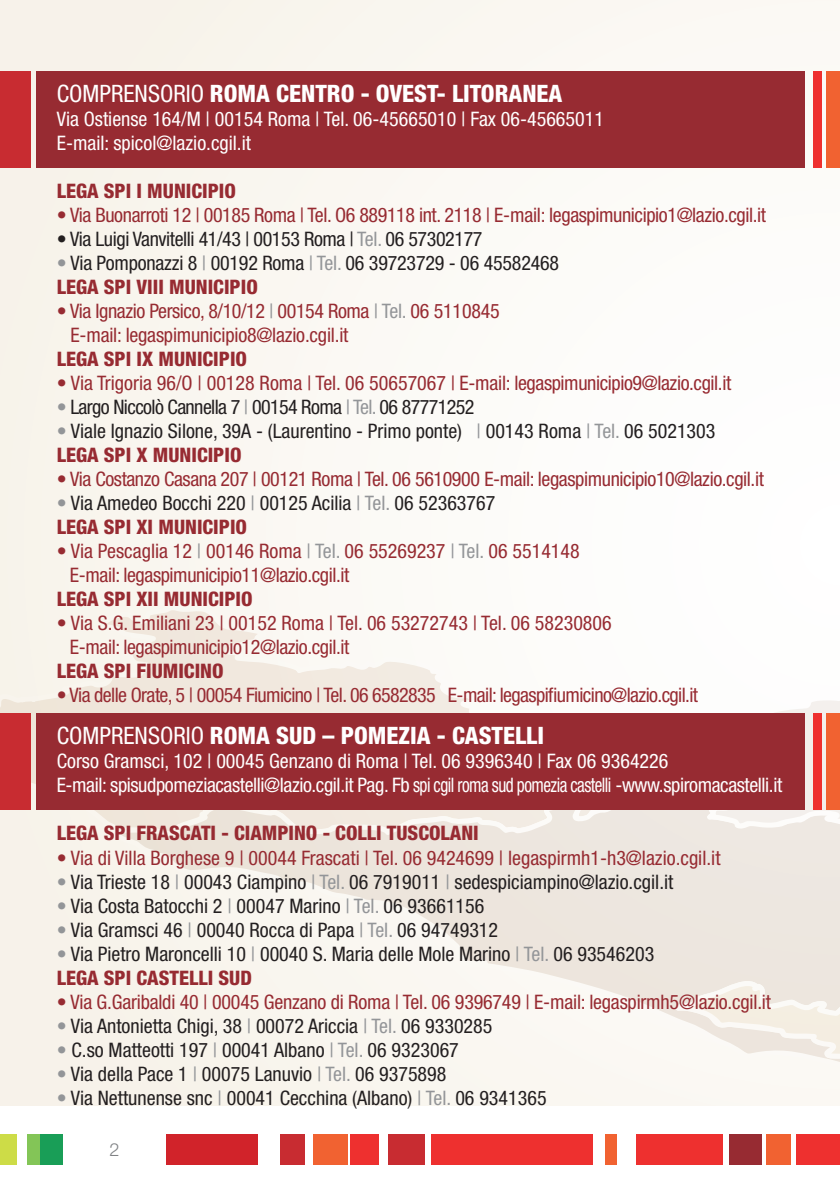
<style>
.page{position:relative;width:840px;height:1191px;background:#fff}
.page>*{position:absolute;margin:0;border:0;box-sizing:border-box;transform-origin:0 0}
.t1{font:800 condensed 24px "Helvetica Neue LT Std";color:#fff}
.t2{font:condensed 20px/24px "Helvetica Neue LT Std";color:#231f20}
.t3{font:condensed 20px/24px "Helvetica Neue LT Std";letter-spacing:-.02em;color:#972b32}
.t4{font:condensed 20px/24px "Helvetica Neue LT Std";color:#972b32}
.t5{font:condensed 20px/24px "Helvetica Neue LT Std";letter-spacing:-.02em;color:#fff}
.t6{font:800 condensed 20px "Helvetica Neue LT Std";color:#972b32}
.t7{font:condensed 20px/24px "Helvetica Neue LT Std";color:#fff}
.t8{font:condensed 20px "Helvetica Neue LT Std";letter-spacing:-.02em;color:#231f20}
.t9{font:condensed 20px "Helvetica Neue LT Std";letter-spacing:-.03em;color:#231f20}
.t10{font:300 18px "Helvetica Neue LT Std";color:#808285}
.s1{font-weight:400}
.s2{color:#939598}
.s3{font-weight:800;color:#972b32}
</style>
<div class="page">
<div style="left:0;top:0;width:839px;height:1106px;background:#fbf8f3"></div>
<div style="left:280px;top:1134px;width:25px;height:30px;background:#c82c31"></div>
<div style="left:40px;top:1134px;width:22px;height:30px;background:#199e57"></div>
<div style="left:27px;top:1134px;width:13px;height:30px;background:#83c557"></div>
<div style="left:0;top:1134px;width:17px;height:30px;background:#cddc47"></div>
<div style="left:605px;top:1134px;width:11px;height:30px;background:#f16231"></div>
<div style="left:388px;top:1134px;width:36px;height:30px;background:#c82c31"></div>
<div style="left:167px;top:1134px;width:91px;height:30px;background:#d1232a"></div>
<div style="left:431px;top:1134px;width:161px;height:30px;background:#ee302f"></div>
<div style="left:350px;top:1134px;width:29px;height:30px;background:#ee302f"></div>
<div style="left:313px;top:1134px;width:34px;height:30px;background:#f16231"></div>
<div style="left:729px;top:1134px;width:32px;height:30px;background:#972b32"></div>
<div style="left:636px;top:1134px;width:86px;height:30px;background:#ee302f"></div>
<div style="left:766px;top:1134px;width:24px;height:30px;background:#f16231"></div>
<div style="left:796px;top:1134px;width:42px;height:30px;background:#ee302f"></div>
<hr style="left:838px;top:1134px;width:1px;height:30px;background:#ee302f">
<svg style="left:0;top:610px;width:469px;height:209px"></svg>
<svg style="left:105px;top:810px;width:568px;height:206px"></svg>
<svg style="left:577px;top:527px;width:262px;height:322px"></svg>
<svg style="left:673px;top:790px;width:166px;height:272px"></svg>
<div style="left:36px;top:71px;width:768px;height:96px;background:#972b32"></div>
<div style="left:0;top:71px;width:31px;height:96px;background:#c82c31"></div>
<div style="left:825px;top:71px;width:14px;height:96px;background:#f16231"></div>
<div style="left:812px;top:71px;width:9px;height:96px;background:#ee302f"></div>
<div style="left:36px;top:713px;width:768px;height:97px;background:#972b32"></div>
<div style="left:0;top:713px;width:31px;height:97px;background:#c82c31"></div>
<div style="left:825px;top:713px;width:14px;height:97px;background:#f16231"></div>
<div style="left:812px;top:713px;width:9px;height:97px;background:#ee302f"></div>
<p class="t1" style="left:57px;top:79px;width:507px"><span class="s1">COMPRENSORIO</span> ROMA CENTRO - OVEST- LITORANEA</p>
<p class="t7" style="left:57px;top:107px;width:548px">Via Ostiense 164/M | 00154 Roma | Tel. 06-45665010 | Fax 06-45665011<br>E-mail: spicol@lazio.cgil.it</p>
<p class="t6" style="left:57px;top:179px;width:180px">LEGA SPI I MUNICIPIO</p>
<p class="t3" style="left:57px;top:203px;width:710px">• Via Buonarroti 12 | 00185 Roma | Tel. O6 889118 int. 2118 | E-mail: legaspimunicipio1@lazio.cgil.it</p>
<p class="t8" style="left:57px;top:228px;width:427px">• Via Luigi Vanvitelli 41/43 | 00153 Roma | <span class="s2">Tel.</span> 06 57302177</p>
<p class="t2" style="left:57px;top:251px;width:503px"><span class="s2">•</span> Via Pomponazzi 8 <span class="s2">|</span> 00192 Roma <span class="s2">| Tel.</span> 06 39723729 - 06 45582468<br><span class="s3">LEGA SPI VIII MUNICIPIO</span></p>
<p class="t3" style="left:70px;top:299px;width:430px;text-indent:-14px">• Via Ignazio Persico, 8/10/12 <span class="s2">|</span> 00154 Roma <span class="s2">| Tel.</span> 06 5110845<br>E-mail: legaspimunicipio8@lazio.cgil.it</p>
<p class="t6" style="left:57px;top:347px;width:192px">LEGA SPI IX MUNICIPIO</p>
<p class="t3" style="left:57px;top:371px;width:675px">• Via Trigoria 96/O | 00128 Roma | Tel. 06 50657067 | E-mail: legaspimunicipio9@lazio.cgil.it</p>
<p class="t9" style="left:57px;top:396px;width:419px"><span class="s2">•</span> Largo Niccolò Cannella 7 <span class="s2">|</span> 00154 Roma <span class="s2">| Tel.</span> 06 87771252</p>
<p class="t2" style="left:57px;top:419px;width:659px"><span class="s2">•</span> Viale Ignazio Silone, 39A - (Laurentino - Primo ponte) <span class="s2">|</span> 00143 Roma <span class="s2">| Tel.</span> 06 5021303<br><span class="s3">LEGA SPI X MUNICIPIO</span></p>
<p class="t3" style="left:57px;top:467px;width:708px">• Via Costanzo Casana 207 | 00121 Roma | Tel. 06 5610900 E-mail: legaspimunicipio10@lazio.cgil.it</p>
<p class="t2" style="left:57px;top:491px;width:440px"><span class="s2">•</span> Via Amedeo Bocchi 220 <span class="s2">|</span> 00125 Acilia <span class="s2">| Tel.</span> 06 52363767<br><span class="s3">LEGA SPI XI MUNICIPIO</span></p>
<p class="t4" style="left:70px;top:539px;width:511px;text-indent:-13px">• Via Pescaglia 12 <span class="s2">|</span> 00146 Roma <span class="s2">| Tel.</span> 06 55269237 <span class="s2">| Tel.</span> 06 5514148<br>E-mail: legaspimunicipio11@lazio.cgil.it</p>
<p class="t6" style="left:57px;top:587px;width:197px">LEGA SPI XII MUNICIPIO</p>
<p class="t4" style="left:70px;top:611px;width:543px;text-indent:-13px">• Via S.G. Emiliani 23 | 00152 Roma | Tel. 06 53272743 | Tel. 06 58230806<br>E-mail: legaspimunicipio12@lazio.cgil.it</p>
<p class="t6" style="left:57px;top:659px;width:168px">LEGA SPI FIUMICINO</p>
<p class="t3" style="left:57px;top:683px;width:642px">• Via delle Orate, 5 | 00054 Fiumicino | Tel. 06 6582835 E-mail: legaspifiumicino@lazio.cgil.it</p>
<p class="t1" style="left:57px;top:721px;width:488px"><span class="s1">COMPRENSORIO</span> ROMA SUD – POMEZIA - CASTELLI</p>
<p class="t5" style="left:57px;top:749px;width:726px">Corso Gramsci, 102 | 00045 Genzano di Roma | Tel. 06 9396340 | Fax 06 9364226<br>E-mail: spisudpomeziacastelli@lazio.cgil.it Pag. Fb spi cgil roma sud pomezia castelli -www.spiromacastelli.it</p>
<p class="t6" style="left:57px;top:821px;width:423px">LEGA SPI FRASCATI - CIAMPINO - COLLI TUSCOLANI</p>
<p class="t4" style="left:57px;top:845px;width:665px">• Via di Villa Borghese 9 | 00044 Frascati | Tel. 06 9424699 | legaspirmh1-h3@lazio.cgil.it</p>
<p class="t2" style="left:57px;top:869px;width:617px"><span class="s2">•</span> Via Trieste 18 <span class="s2">|</span> 00043 Ciampino <span class="s2">| Tel.</span> 06 7919011 <span class="s2">|</span> sedespiciampino@lazio.cgil.it</p>
<p class="t2" style="left:57px;top:893px;width:429px"><span class="s2">•</span> Via Costa Batocchi 2 <span class="s2">|</span> 00047 Marino <span class="s2">| Tel.</span> 06 93661156</p>
<p class="t2" style="left:57px;top:917px;width:442px"><span class="s2">•</span> Via Gramsci 46 <span class="s2">|</span> 00040 Rocca di Papa <span class="s2">| Tel.</span> 06 94749312</p>
<p class="t2" style="left:57px;top:941px;width:598px"><span class="s2">•</span> Via Pietro Maroncelli 10 <span class="s2">|</span> 00040 S. Maria delle Mole Marino <span class="s2">| Tel.</span> 06 93546203<br><span class="s3">LEGA SPI CASTELLI SUD</span></p>
<p class="t3" style="left:57px;top:989px;width:715px">• Via G.Garibaldi 40 | 00045 Genzano di Roma | Tel. 06 9396749 | E-mail: legaspirmh5@lazio.cgil.it</p>
<p class="t2" style="left:57px;top:1013px;width:437px"><span class="s2">•</span> Via Antonietta Chigi, 38 <span class="s2">|</span> 00072 Ariccia <span class="s2">| Tel.</span> 06 9330285</p>
<p class="t2" style="left:57px;top:1037px;width:403px"><span class="s2">•</span> C.so Matteotti 197 <span class="s2">|</span> 00041 Albano <span class="s2">| Tel.</span> 06 9323067</p>
<p class="t2" style="left:57px;top:1061px;width:391px"><span class="s2">•</span> Via della Pace 1 <span class="s2">|</span> 00075 Lanuvio <span class="s2">| Tel.</span> 06 9375898</p>
<p class="t2" style="left:57px;top:1085px;width:491px"><span class="s2">•</span> Via Nettunense snc <span class="s2">|</span> 00041 Cecchina (Albano) <span class="s2">| Tel.</span> 06 9341365</p>
<p class="t10" style="left:110px;top:1138px;width:12px">2</p>
</div>
